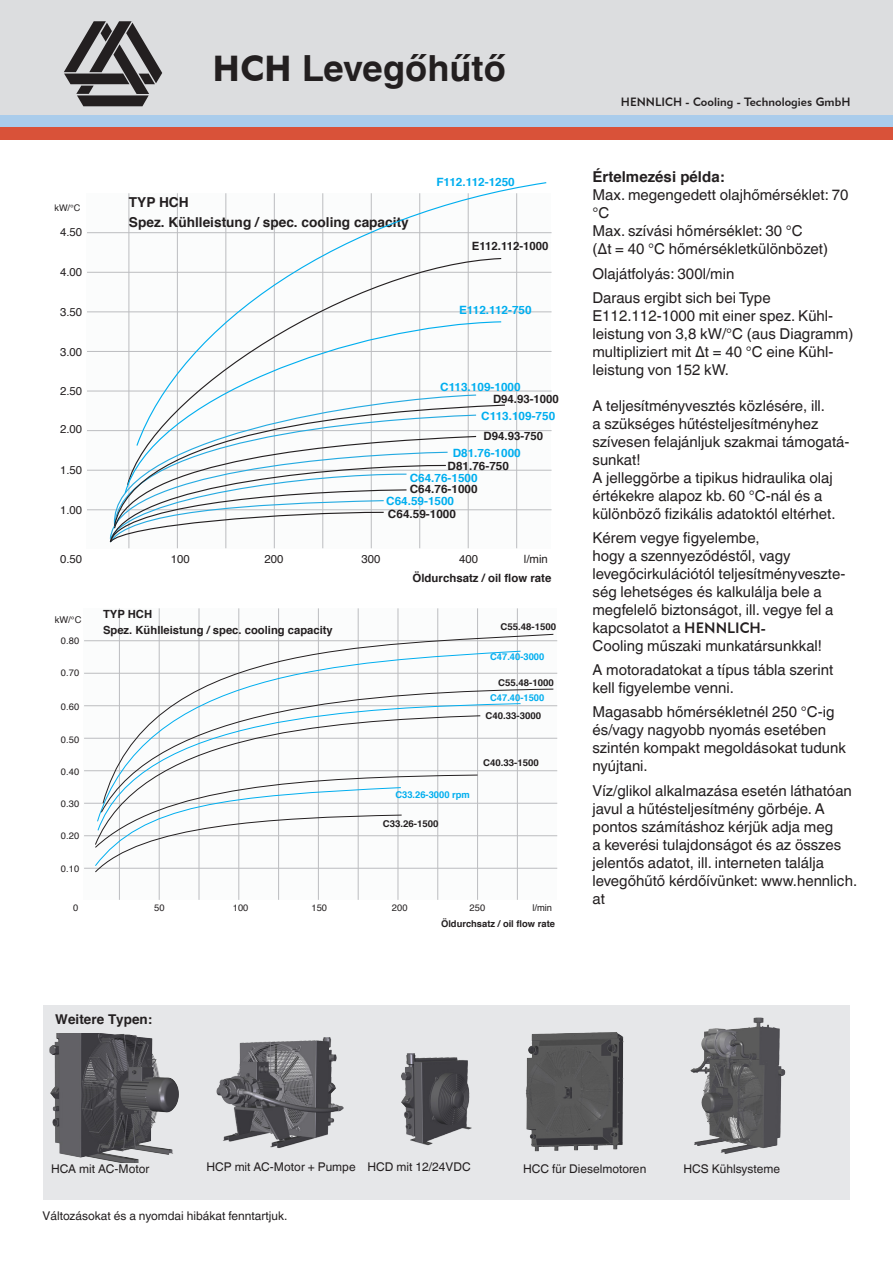
<style>
.page{position:relative;width:893px;height:1263px;background:#fff}
.page>*{position:absolute;margin:0;border:0;box-sizing:border-box;transform-origin:0 0}
.Produktgruppenbezeic{font:700 36px "Helvetica World";color:#231f20}
.Fließtext{font:15px/18px "Helvetica World";color:#231f20}
.FließtextÜberschrift{font:700 15px "Helvetica";color:#231f20}
.t1{font:700 13.65px "Helvetica";color:#231f20}
.t2{font:700 13.5px "Helvetica";color:#231f20}
.t3{font:12px "Helvetica World";color:#231f20}
.Hennlich___Zebisch_G{font:12px "Geometric 415 BT Medium A";color:#231f20}
.t4{font:700 11.4px/13px "Helvetica";color:#00aeef}
.t5{font:700 11.4px/19.6px "Helvetica";color:#231f20}
.t6{font:11.4px "Helvetica";color:#231f20}
.t7{font:700 11.25px "Helvetica";color:#231f20}
.t8{font:700 9.3px/16px "Helvetica";color:#231f20}
.t9{font:9.3px "Helvetica";color:#231f20}
.t10{font:700 9.3px "Helvetica";color:#00aeef}
.t11{font:9.15px "Helvetica";color:#231f20}
.s1{font-family:"Geometric 415 BT Black A";font-weight:400}
.s2{color:#231f20}
.s3{font-weight:400}
.s4{font-family:"Geometric 415 BT Medium A"}
</style>
<div class="page">
<div style="left:0;top:0;width:893px;height:133px;background:#dcdddf"></div>
<div style="left:0;top:115px;width:893px;height:13px;background:#aacceb"></div>
<div style="left:0;top:128px;width:893px;height:12px;background:#d95239"></div>
<svg style="left:64px;top:21px;width:98px;height:85px"></svg>
<div style="left:84px;top:608px;width:473px;height:292px;background:#fbfcfc"></div>
<hr style="left:477px;top:608px;width:1px;height:292px;background:#bcbdc0">
<hr style="left:517px;top:608px;width:1px;height:292px;background:#bcbdc0">
<hr style="left:119px;top:608px;width:1px;height:292px;background:#bcbdc0">
<hr style="left:159px;top:608px;width:1px;height:292px;background:#bcbdc0">
<hr style="left:199px;top:608px;width:1px;height:292px;background:#bcbdc0">
<hr style="left:239px;top:608px;width:1px;height:292px;background:#bcbdc0">
<hr style="left:278px;top:608px;width:1px;height:292px;background:#bcbdc0">
<hr style="left:318px;top:608px;width:1px;height:292px;background:#bcbdc0">
<hr style="left:398px;top:608px;width:1px;height:292px;background:#bcbdc0">
<hr style="left:358px;top:608px;width:1px;height:292px;background:#bcbdc0">
<hr style="left:437px;top:608px;width:1px;height:292px;background:#bcbdc0">
<hr style="left:84px;top:640px;width:473px;height:1px;background:#bcbdc0">
<hr style="left:84px;top:673px;width:473px;height:1px;background:#bcbdc0">
<hr style="left:84px;top:705px;width:473px;height:1px;background:#bcbdc0">
<hr style="left:84px;top:738px;width:473px;height:1px;background:#bcbdc0">
<hr style="left:84px;top:770px;width:473px;height:1px;background:#bcbdc0">
<hr style="left:84px;top:803px;width:473px;height:1px;background:#bcbdc0">
<hr style="left:84px;top:835px;width:473px;height:1px;background:#bcbdc0">
<hr style="left:84px;top:868px;width:473px;height:1px;background:#bcbdc0">
<svg style="left:94px;top:846px;width:383px;height:27px"></svg>
<svg style="left:94px;top:737px;width:387px;height:109px"></svg>
<svg style="left:100px;top:705px;width:381px;height:108px"></svg>
<svg style="left:102px;top:633px;width:452px;height:171px"></svg>
<div style="left:87px;top:193px;width:464px;height:355px;background:#fbfcfc"></div>
<hr style="left:129px;top:193px;width:1px;height:355px;background:#bcbdc0">
<hr style="left:177px;top:193px;width:1px;height:355px;background:#bcbdc0">
<hr style="left:226px;top:193px;width:1px;height:355px;background:#bcbdc0">
<hr style="left:274px;top:193px;width:1px;height:355px;background:#bcbdc0">
<hr style="left:322px;top:193px;width:1px;height:355px;background:#bcbdc0">
<hr style="left:371px;top:193px;width:1px;height:355px;background:#bcbdc0">
<hr style="left:468px;top:193px;width:1px;height:355px;background:#bcbdc0">
<hr style="left:419px;top:193px;width:1px;height:355px;background:#bcbdc0">
<hr style="left:516px;top:193px;width:1px;height:355px;background:#bcbdc0">
<hr style="left:87px;top:232px;width:465px;height:1px;background:#bcbdc0">
<hr style="left:87px;top:272px;width:465px;height:1px;background:#bcbdc0">
<hr style="left:87px;top:312px;width:465px;height:1px;background:#bcbdc0">
<hr style="left:87px;top:351px;width:465px;height:1px;background:#bcbdc0">
<hr style="left:87px;top:391px;width:465px;height:1px;background:#bcbdc0">
<hr style="left:87px;top:430px;width:465px;height:1px;background:#bcbdc0">
<hr style="left:87px;top:470px;width:465px;height:1px;background:#bcbdc0">
<hr style="left:87px;top:509px;width:465px;height:1px;background:#bcbdc0">
<svg style="left:109px;top:469px;width:360px;height:75px"></svg>
<svg style="left:113px;top:469px;width:393px;height:58px"></svg>
<svg style="left:135px;top:182px;width:413px;height:265px"></svg>
<svg style="left:124px;top:321px;width:378px;height:173px"></svg>
<div style="left:43px;top:1005px;width:807px;height:195px;background:#e6e7e9"></div>
<img style="left:690px;top:1017px;width:96px;height:137px">
<img style="left:401px;top:1053px;width:71px;height:93px">
<img style="left:49px;top:1033px;width:130px;height:129px">
<img style="left:216px;top:1037px;width:128px;height:111px">
<img style="left:525px;top:1032px;width:99px;height:120px">
<p class="Produktgruppenbezeic" style="left:213px;top:47px;width:295px"><span class="s1">HCH</span> Levegőhűtő</p>
<p class="t11" style="left:54px;top:200px;width:27px">kW/°C</p>
<p class="t6" style="left:60px;top:223px;width:24px">4.50</p>
<p class="t6" style="left:60px;top:263px;width:24px">4.00</p>
<p class="t6" style="left:60px;top:304px;width:24px">3.50</p>
<p class="t6" style="left:60px;top:343px;width:24px">3.00</p>
<p class="t6" style="left:60px;top:382px;width:24px">2.50</p>
<p class="t6" style="left:60px;top:420px;width:24px">2.00</p>
<p class="t6" style="left:60px;top:461px;width:24px">1.50</p>
<p class="t6" style="left:60px;top:501px;width:24px">1.00</p>
<p class="t1" style="left:129px;top:191px;width:61px">TYP HCH</p>
<p class="t1" style="left:129px;top:211px;width:281px">Spez. Kühlleistung / spec. cooling capacity</p>
<p class="t4" style="left:436px;top:176px;width:80px">F112.112-1250</p>
<p class="t5" style="left:472px;top:236px;width:78px">E112.112-1000</p>
<p class="t4" style="left:459px;top:304px;width:74px">E112.112-750</p>
<p class="t4" style="left:440px;top:381px;width:82px">C113.109-1000</p>
<p class="t4" style="left:481px;top:410px;width:75px">C113.109-750</p>
<p class="t4" style="left:448px;top:447px;width:75px;text-indent:5px">D81.76-1000<br><span class="s2">D81.76-750</span></p>
<p class="t4" style="left:410px;top:472px;width:70px">C64.76-1500</p>
<p class="t5" style="left:410px;top:479px;width:70px">C64.76-1000</p>
<p class="t4" style="left:386px;top:494px;width:70px">C64.59-1500</p>
<p class="t5" style="left:388px;top:504px;width:70px">C64.59-1000</p>
<p class="t5" style="left:493px;top:389px;width:67px">D94.93-1000</p>
<p class="t5" style="left:484px;top:427px;width:61px">D94.93-750</p>
<p class="t5" style="left:413px;top:549px;width:140px;text-indent:111px"><span class="s3">l/min<br></span>Öldurchsatz / oil flow rate</p>
<p class="t6" style="left:60px;top:550px;width:24px">0.50</p>
<p class="t6" style="left:171px;top:550px;width:21px">100</p>
<p class="t6" style="left:264px;top:550px;width:21px">200</p>
<p class="t6" style="left:361px;top:550px;width:21px">300</p>
<p class="t6" style="left:459px;top:550px;width:21px">400</p>
<p class="t9" style="left:55px;top:612px;width:28px">kW/°C</p>
<p class="t9" style="left:61px;top:633px;width:20px">0.80</p>
<p class="t9" style="left:61px;top:666px;width:20px">0.70</p>
<p class="t9" style="left:61px;top:699px;width:20px">0.60</p>
<p class="t9" style="left:61px;top:732px;width:20px">0.50</p>
<p class="t9" style="left:61px;top:765px;width:20px">0.40</p>
<p class="t9" style="left:61px;top:796px;width:20px">0.30</p>
<p class="t9" style="left:61px;top:829px;width:20px">0.20</p>
<p class="t9" style="left:61px;top:861px;width:20px">0.10</p>
<p class="t7" style="left:103px;top:605px;width:51px">TYP HCH</p>
<p class="t7" style="left:103px;top:621px;width:231px">Spez. Kühlleistung / spec. cooling capacity</p>
<p class="t8" style="left:500px;top:619px;width:57px">C55.48-1500</p>
<p class="t10" style="left:490px;top:649px;width:56px">C47.40-3000</p>
<p class="t10" style="left:490px;top:690px;width:56px">C47.40-1500</p>
<p class="t8" style="left:498px;top:675px;width:57px">C55.48-1000</p>
<p class="t8" style="left:485px;top:708px;width:57px">C40.33-3000</p>
<p class="t10" style="left:395px;top:787px;width:76px">C33.26-3000 rpm</p>
<p class="t8" style="left:383px;top:816px;width:57px">C33.26-1500</p>
<p class="t8" style="left:483px;top:755px;width:57px">C40.33-1500</p>
<p class="t8" style="left:441px;top:900px;width:115px;text-indent:91px"><span class="s3">l/min<br></span>Öldurchsatz / oil flow rate</p>
<p class="t9" style="left:73px;top:900px;width:7px">0</p>
<p class="t9" style="left:154px;top:900px;width:12px">50</p>
<p class="t9" style="left:233px;top:900px;width:17px">100</p>
<p class="t9" style="left:311px;top:900px;width:17px">150</p>
<p class="t9" style="left:392px;top:900px;width:17px">200</p>
<p class="t9" style="left:469px;top:900px;width:17px">250</p>
<p class="Hennlich___Zebisch_G" style="left:621px;top:95px;width:231px">HENNLICH - Cooling - Technologies GmbH</p>
<p class="FließtextÜberschrift" style="left:592px;top:167px;width:134px">Értelmezési példa:</p>
<p class="Fließtext" style="left:592px;top:185px;width:258px">Max. megengedett olajhőmérséklet: 70 °C</p>
<p class="Fließtext" style="left:592px;top:221px;width:237px">Max. szívási hőmérséklet: 30 °C<br>(Δt = 40 °C hőmérsékletkülönbözet)</p>
<p class="Fließtext" style="left:592px;top:265px;width:143px">Olajátfolyás: 300l/min</p>
<p class="Fließtext" style="left:592px;top:289px;width:262px">Daraus ergibt sich bei Type<br>E112.112-1000 mit einer spez. Kühl&shy;leistung von 3,8 kW/°C (aus Diagramm) multipliziert mit Δt = 40 °C eine Kühl&shy;leistung von 152 kW.</p>
<p class="Fließtext" style="left:592px;top:397px;width:259px">A teljesítményvesztés közlésére, ill.<br>a szükséges hűtésteljesítményhez szívesen felajánljuk szakmai támogatá&shy;sunkat!</p>
<p class="Fließtext" style="left:592px;top:469px;width:245px">A jelleggörbe a tipikus hidraulika olaj értékekre alapoz kb. 60 °C-nál és a különböző fizikális adatoktól eltérhet.</p>
<p class="Fließtext" style="left:592px;top:529px;width:254px">Kérem vegye figyelembe,<br>hogy a szennyeződéstől, vagy levegőcirkulációtól teljesítményveszte&shy;ség lehetséges és kalkulálja bele a megfelelő biztonságot, ill. vegye fel a kapcsolatot a <span class="s4">HENNLICH-<br></span>Cooling műszaki munkatársunkkal!</p>
<p class="Fließtext" style="left:592px;top:661px;width:242px">A motoradatokat a típus tábla szerint kell figyelembe venni.</p>
<p class="Fließtext" style="left:592px;top:703px;width:255px">Magasabb hőmérsékletnél 250 °C-ig és/vagy nagyobb nyomás esetében szintén kompakt megoldásokat tudunk nyújtani.</p>
<p class="Fließtext" style="left:592px;top:782px;width:266px">Víz/glikol alkalmazása esetén láthatóan javul a hűtésteljesítmény görbéje. A pontos számításhoz kérjük adja meg<br>a keverési tulajdonságot és az összes jelentős adatot, ill. interneten találja levegőhűtő kérdőívünket: www.hennlich. at</p>
<p class="t2" style="left:55px;top:1011px;width:99px">Weitere Typen:</p>
<p class="t3" style="left:51px;top:1162px;width:100px">HCA mit AC-Motor</p>
<p class="t3" style="left:206px;top:1160px;width:151px">HCP mit AC-Motor + Pumpe</p>
<p class="t3" style="left:367px;top:1160px;width:105px">HCD mit 12/24VDC</p>
<p class="t3" style="left:523px;top:1162px;width:125px">HCC für Dieselmotoren</p>
<p class="t3" style="left:683px;top:1162px;width:98px">HCS Kühlsysteme</p>
<p class="t3" style="left:43px;top:1209px;width:246px">Változásokat és a nyomdai hibákat fenntartjuk.</p>
</div>
